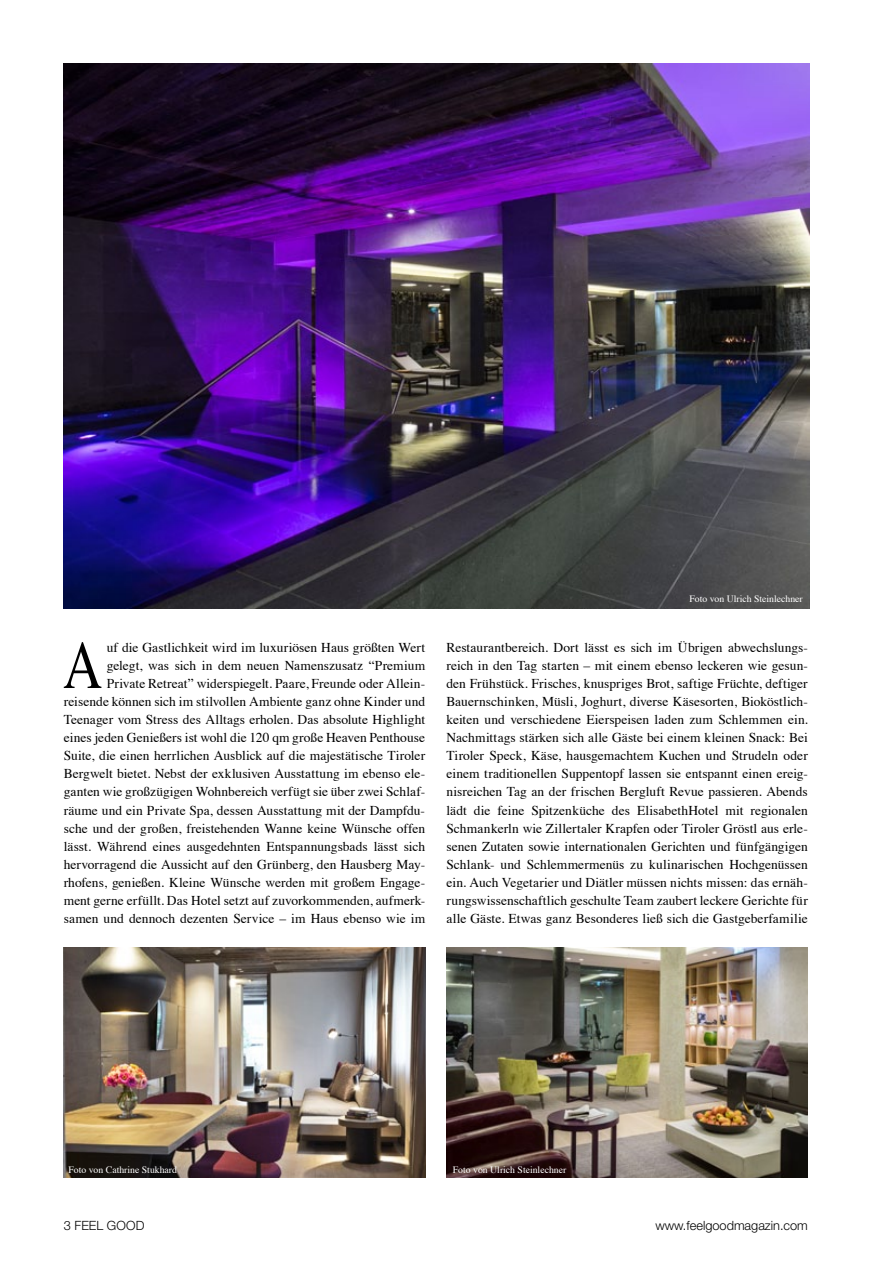
<style>
.page{position:relative;width:893px;height:1263px;background:#fff}
.page>*{position:absolute;margin:0;border:0;box-sizing:border-box;transform-origin:0 0}
.t1{font:68.1px "Times";color:#000;scale:.8 1}
.t2{font:13.5px/18.1px "Times";color:#000;text-align:right}
.t3{font:300 12.75px "Helvetica Neue";color:#000}
.t4{font:9.75px "Times";color:#fff}
</style>
<div class="page">
<img style="left:64px;top:947px;width:361px;height:231px">
<img style="left:446px;top:947px;width:362px;height:231px">
<img style="left:64px;top:64px;width:745px;height:545px">
<p class="t4" style="left:689px;top:589px;width:115px">Foto von Ulrich Steinlechner</p>
<p class="t2" style="left:64px;top:637px;width:363px">uf die Gastlichkeit wird im luxuriösen Haus größten Wert<br>gelegt, was sich in dem neuen Namenszusatz “Premium<br>Private Retreat” widerspiegelt. Paare, Freunde oder Allein&shy;reisende können sich im stilvollen Ambiente ganz ohne Kinder und Teenager vom Stress des Alltags erholen. Das absolute Highlight eines jeden Genießers ist wohl die 120 qm große Heaven Penthouse Suite, die einen herrlichen Ausblick auf die majestätische Tiroler Bergwelt bietet. Nebst der exklusiven Ausstattung im ebenso ele&shy;ganten wie großzügigen Wohnbereich verfügt sie über zwei Schlaf&shy;räume und ein Private Spa, dessen Ausstattung mit der Dampfdu&shy;sche und der großen, freistehenden Wanne keine Wünsche offen lässt. Während eines ausgedehnten Entspannungsbads lässt sich hervorragend die Aussicht auf den Grünberg, den Hausberg May&shy;rhofens, genießen. Kleine Wünsche werden mit großem Engage&shy;ment gerne erfüllt. Das Hotel setzt auf zuvorkommenden, aufmerk&shy;samen und dennoch dezenten Service – im Haus ebenso wie im</p>
<p class="t2" style="left:446px;top:637px;width:363px;text-align:justify">Restaurantbereich. Dort lässt es sich im Übrigen abwechslungs&shy;reich in den Tag starten – mit einem ebenso leckeren wie gesun&shy;den Frühstück. Frisches, knuspriges Brot, saftige Früchte, deftiger Bauernschinken, Müsli, Joghurt, diverse Käsesorten, Bioköstlich&shy;keiten und verschiedene Eierspeisen laden zum Schlemmen ein.<br>Nachmittags stärken sich alle Gäste bei einem kleinen Snack: Bei Tiroler Speck, Käse, hausgemachtem Kuchen und Strudeln oder einem traditionellen Suppentopf lassen sie entspannt einen ereig&shy;nisreichen Tag an der frischen Bergluft Revue passieren. Abends lädt die feine Spitzenküche des ElisabethHotel mit regionalen Schmankerln wie Zillertaler Krapfen oder Tiroler Gröstl aus erle&shy;senen Zutaten sowie internationalen Gerichten und fünfgängigen Schlank- und Schlemmermenüs zu kulinarischen Hochgenüssen ein. Auch Vegetarier und Diätler müssen nichts missen: das ernäh&shy;rungswissenschaftlich geschulte Team zaubert leckere Gerichte für alle Gäste. Etwas ganz Besonderes ließ sich die Gastgeberfamilie</p>
<h1 class="t1" style="left:63px;top:601px;width:51px">A</h1>
<p class="t4" style="left:68px;top:1160px;width:110px">Foto von Cathrine Stukhard</p>
<p class="t4" style="left:453px;top:1160px;width:115px">Foto von Ulrich Steinlechner</p>
<p class="t3" style="left:64px;top:1218px;width:82px">3 FEEL GOOD</p>
<p class="t3" style="left:655px;top:1218px;width:154px">www.feelgoodmagazin.com</p>
</div>
